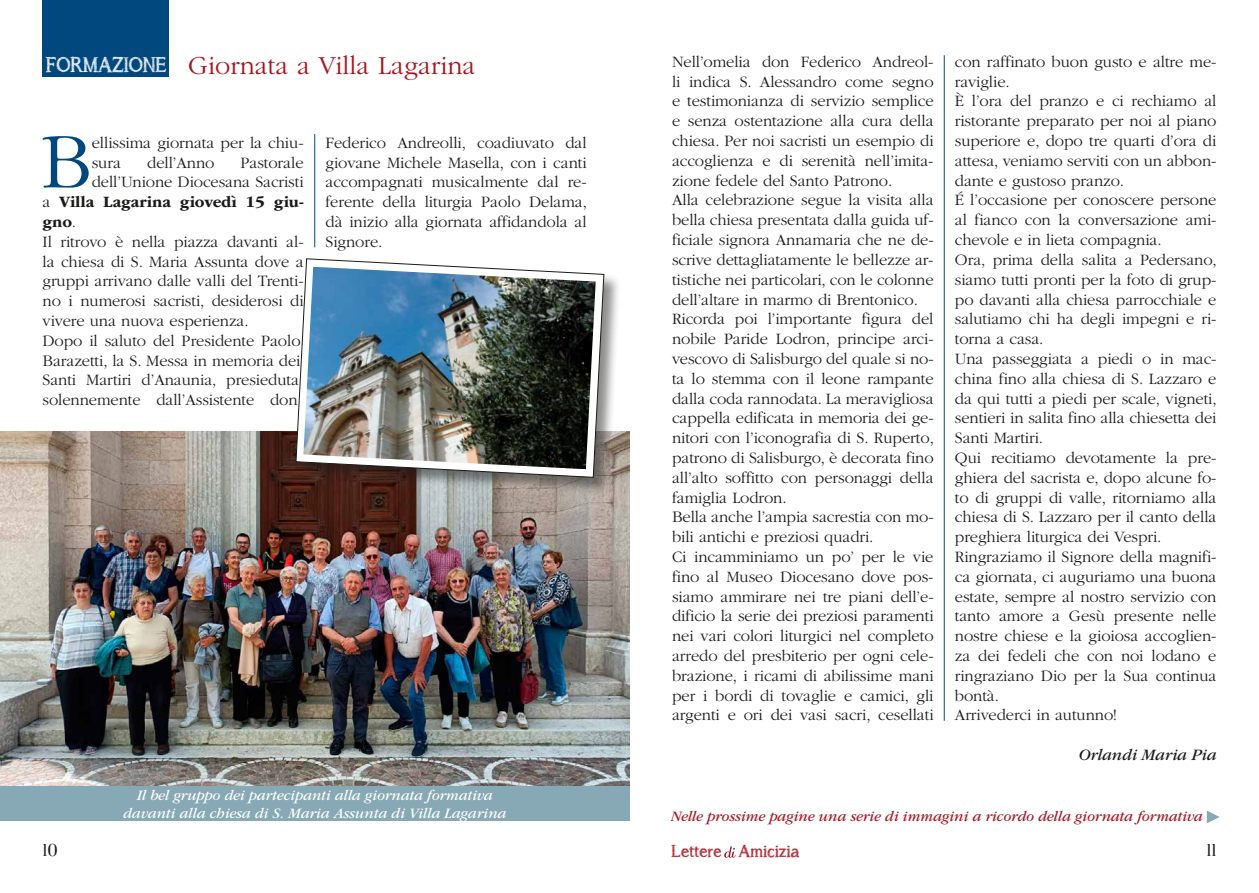
<style>
.page{position:relative;width:1259px;height:893px;background:#fff}
.page>*{position:absolute;margin:0;border:0;box-sizing:border-box;transform-origin:0 0}
.t1{font:300 80.1px "ITC Garamond Std";color:#00487e}
.t2{font:300 27px "ITC Garamond Std";color:#a8141e}
.t3{font:16.95px "asongforjennifer";color:#a8141e}
.t4{font:300 16.5px/19.8px "ITC Garamond Std";letter-spacing:-.005em;color:#1a1a18}
.t5{font:700 16.5px "ITC Garamond Std";letter-spacing:-.005em;color:#1a1a18}
.t6{font:italic 16.5px "ITC Garamond Std";letter-spacing:-.005em;color:#1a1a18}
.t7{font:italic 15px/18px "ITC Garamond Std";letter-spacing:-.005em;color:#fff;text-align:center}
.t8{font:italic 15px "ITC Garamond Std";letter-spacing:-.005em;color:#a8141e}
.t9{font:15px "Prata";color:#1a1a18}
.s1{font-family:"asongforjennifer";font-weight:400;font-size:21px;color:#fff}
.s2{font-weight:300}
</style>
<div class="page">
<svg style="left:724px;top:846px;width:12px;height:12px"></svg>
<hr style="left:314px;top:134px;width:1px;height:113px;background:#00487e">
<div style="left:43px;top:0;width:126px;height:77px;background:#00487e"></div>
<img style="left:0;top:432px;width:629px;height:355px">
<div style="left:295px;top:258px;width:326px;height:237px;background:#1a1a18;opacity:.5"></div>
<svg style="left:296px;top:258px;width:308px;height:220px"></svg>
<img style="left:303px;top:267px;width:293px;height:202px">
<div style="left:0;top:787px;width:629px;height:34px;background:#87a8b5"></div>
<hr style="left:944px;top:55px;width:1px;height:666px;background:#00487e">
<svg style="left:1206px;top:811px;width:13px;height:12px"></svg>
<h2 class="t2" style="left:45px;top:51px;width:431px"><span class="s1">FORMAZIONE</span> Giornata a Villa Lagarina</h2>
<p class="t4" style="left:672px;top:52px;width:263px">Nell’omelia don Federico Andreol&shy;li indica S. Alessandro come segno e testimonianza di servizio semplice e senza ostentazione alla cura della chiesa. Per noi sacristi un esempio di accoglienza e di serenità nell’imita&shy;zione fedele del Santo Patrono.<br>Alla celebrazione segue la visita alla bella chiesa presentata dalla guida uf&shy;ficiale signora Annamaria che ne de&shy;scrive dettagliatamente le bellezze ar&shy;tistiche nei particolari, con le colonne dell’altare in marmo di Brentonico.<br>Ricorda poi l’importante figura del nobile Paride Lodron, principe arci&shy;vescovo di Salisburgo del quale si no&shy;ta lo stemma con il leone rampante dalla coda rannodata. La meravigliosa cappella edificata in memoria dei ge&shy;nitori con l’iconografia di S. Ruperto, patrono di Salisburgo, è decorata fino all’alto soffitto con personaggi della famiglia Lodron.<br>Bella anche l’ampia sacrestia con mo&shy;bili antichi e preziosi quadri.<br>Ci incamminiamo un po’ per le vie fino al Museo Diocesano dove pos&shy;siamo ammirare nei tre piani dell’e&shy;dificio la serie dei preziosi paramenti nei vari colori liturgici nel completo arredo del presbiterio per ogni cele&shy;brazione, i ricami di abilissime mani per i bordi di tovaglie e camici, gli argenti e ori dei vasi sacri, cesellati</p>
<p class="t4" style="left:325px;top:133px;width:263px;text-align:justify">Federico Andreolli, coadiuvato dal giovane Michele Masella, con i canti accompagnati musicalmente dal re&shy;ferente della liturgia Paolo Delama, dà inizio alla giornata affidandola al Signore.</p>
<h1 class="t1" style="left:41px;top:119px;width:53px">B</h1>
<p class="t4" style="left:92px;top:133px;width:213px">ellissima giornata per la chiu&shy;sura</p>
<p class="t4" style="left:147px;top:153px;width:69px">dell’Anno</p>
<p class="t4" style="left:241px;top:153px;width:64px">Pastorale</p>
<p class="t4" style="left:92px;top:172px;width:213px">dell’Unione Diocesana Sacristi</p>
<p class="t5" style="left:43px;top:193px;width:263px"><span class="s2">a</span> Villa Lagarina giovedì 15 giu-</p>
<p class="t5" style="left:43px;top:212px;width:35px">gno<span class="s2">.</span></p>
<p class="t4" style="left:43px;top:232px;width:263px">Il ritrovo è nella piazza davanti al-</p>
<p class="t4" style="left:43px;top:252px;width:263px">la chiesa di S. Maria Assunta dove a</p>
<p class="t4" style="left:43px;top:271px;width:263px">gruppi arrivano dalle valli del Trenti-</p>
<p class="t4" style="left:43px;top:291px;width:263px">no i numerosi sacristi, desiderosi di</p>
<p class="t4" style="left:43px;top:311px;width:208px">vivere una nuova esperienza.</p>
<p class="t4" style="left:43px;top:331px;width:259px">Dopo il saluto del Presidente Paolo</p>
<p class="t4" style="left:43px;top:351px;width:259px">Barazetti, la S. Messa in memoria dei</p>
<p class="t4" style="left:43px;top:370px;width:258px">Santi Martiri d’Anaunia, presieduta</p>
<p class="t4" style="left:43px;top:390px;width:257px">solennemente dall’Assistente don</p>
<p class="t4" style="left:955px;top:52px;width:263px">con raffinato buon gusto e altre me&shy;raviglie.<br>È l’ora del pranzo e ci rechiamo al ristorante preparato per noi al piano superiore e, dopo tre quarti d’ora di attesa, veniamo serviti con un abbon&shy;dante e gustoso pranzo.<br>É l’occasione per conoscere persone al fianco con la conversazione ami&shy;chevole e in lieta compagnia.<br>Ora, prima della salita a Pedersano, siamo tutti pronti per la foto di grup&shy;po davanti alla chiesa parrocchiale e salutiamo chi ha degli impegni e ri&shy;torna a casa.<br>Una passeggiata a piedi o in mac&shy;china fino alla chiesa di S. Lazzaro e da qui tutti a piedi per scale, vigneti, sentieri in salita fino alla chiesetta dei<br>Santi Martiri.<br>Qui recitiamo devotamente la pre&shy;ghiera del sacrista e, dopo alcune fo&shy;to di gruppi di valle, ritorniamo alla chiesa di S. Lazzaro per il canto della preghiera liturgica dei Vespri.<br>Ringraziamo il Signore della magnifi&shy;ca giornata, ci auguriamo una buona estate, sempre al nostro servizio con tanto amore a Gesù presente nelle nostre chiese e la gioiosa accoglien&shy;za dei fedeli che con noi lodano e ringraziano Dio per la Sua continua bontà.<br>Arrivederci in autunno!</p>
<p class="t6" style="left:1078px;top:746px;width:139px">Orlandi Maria Pia</p>
<p class="t7" style="left:123px;top:786px;width:385px">Il bel gruppo dei partecipanti alla giornata formativa davanti alla chiesa di S. Maria Assunta di Villa Lagarina</p>
<p class="t8" style="left:671px;top:808px;width:533px">Nelle prossime pagine una serie di immagini a ricordo della giornata formativa</p>
<p class="t9" style="left:43px;top:841px;width:17px">10</p>
<p class="t3" style="left:671px;top:841px;width:129px">Lettere Amicizia</p>
<p class="t9" style="left:1206px;top:841px;width:12px">11</p>
</div>
